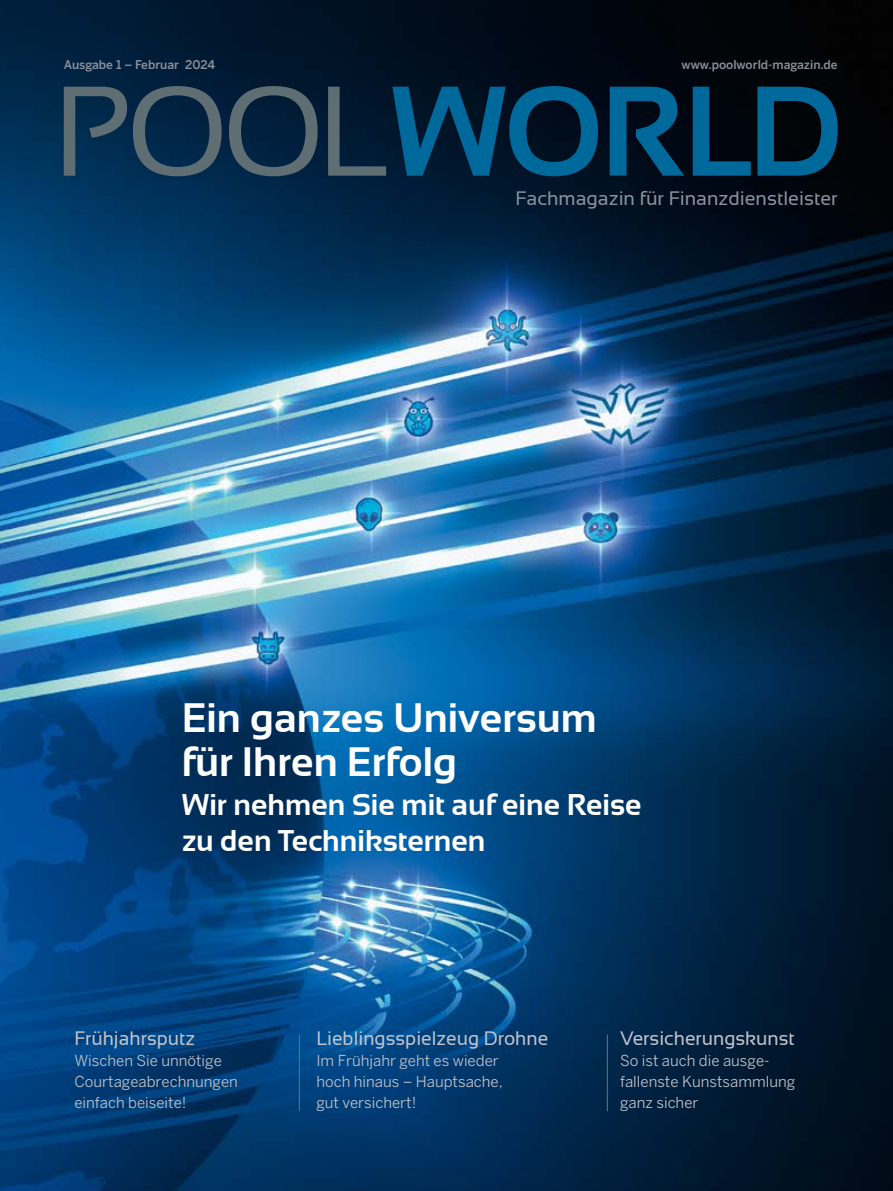
<style>
.page{position:relative;width:893px;height:1191px;background:#fff}
.page>*{position:absolute;margin:0;border:0;box-sizing:border-box;transform-origin:0 0}
.t1{font:700 41.1px "Sansation";color:#fff}
.t2{font:700 30px/35.5px "Sansation";color:#fff}
.t3{font:19.5px "Sansation";color:#c2c4cb}
.t4{font:19.5px "Sansation";color:#8c929e}
.t5{font:15px/21px "Benton Sans";color:#c2c4cb}
.t6{font:500 12px "Benton Sans";color:#8c929e}
</style>
<div class="page">
<img style="left:0;top:0;width:893px;height:1191px">
<svg style="left:392px;top:86px;width:446px;height:90px;background:#003654"></svg>
<svg style="left:64px;top:86px;width:322px;height:90px;background:#1f3b51"></svg>
<hr style="left:299px;top:1034px;width:1px;height:77px;background:#5e6e72">
<hr style="left:607px;top:1034px;width:1px;height:77px;background:#5e6e72">
<p class="t6" style="left:64px;top:57px;width:153px">Ausgabe 1 – Februar 2024</p>
<p class="t6" style="left:681px;top:57px;width:158px">www.poolworld-magazin.de</p>
<p class="t4" style="left:516px;top:187px;width:324px">Fachmagazin für Finanzdienstleister</p>
<p class="t1" style="left:182px;top:694px;width:417px">Ein ganzes Universum</p>
<p class="t1" style="left:182px;top:739px;width:277px">für Ihren Erfolg</p>
<p class="t2" style="left:182px;top:786px;width:461px">Wir nehmen Sie mit auf eine Reise zu den Techniksternen</p>
<p class="t3" style="left:74px;top:1027px;width:122px">Frühjahrsputz</p>
<p class="t5" style="left:74px;top:1050px;width:165px">Wischen Sie unnötige<br>Courtageabrechnungen einfach beiseite!</p>
<p class="t3" style="left:316px;top:1027px;width:233px">Lieblingsspielzeug Drohne</p>
<p class="t5" style="left:316px;top:1050px;width:188px">Im Frühjahr geht es wieder hoch hinaus – Hauptsache, gut versichert!</p>
<p class="t3" style="left:620px;top:1027px;width:176px">Versicherungskunst</p>
<p class="t5" style="left:620px;top:1050px;width:177px">So ist auch die ausge&shy;fallenste Kunstsammlung ganz sicher</p>
</div>
